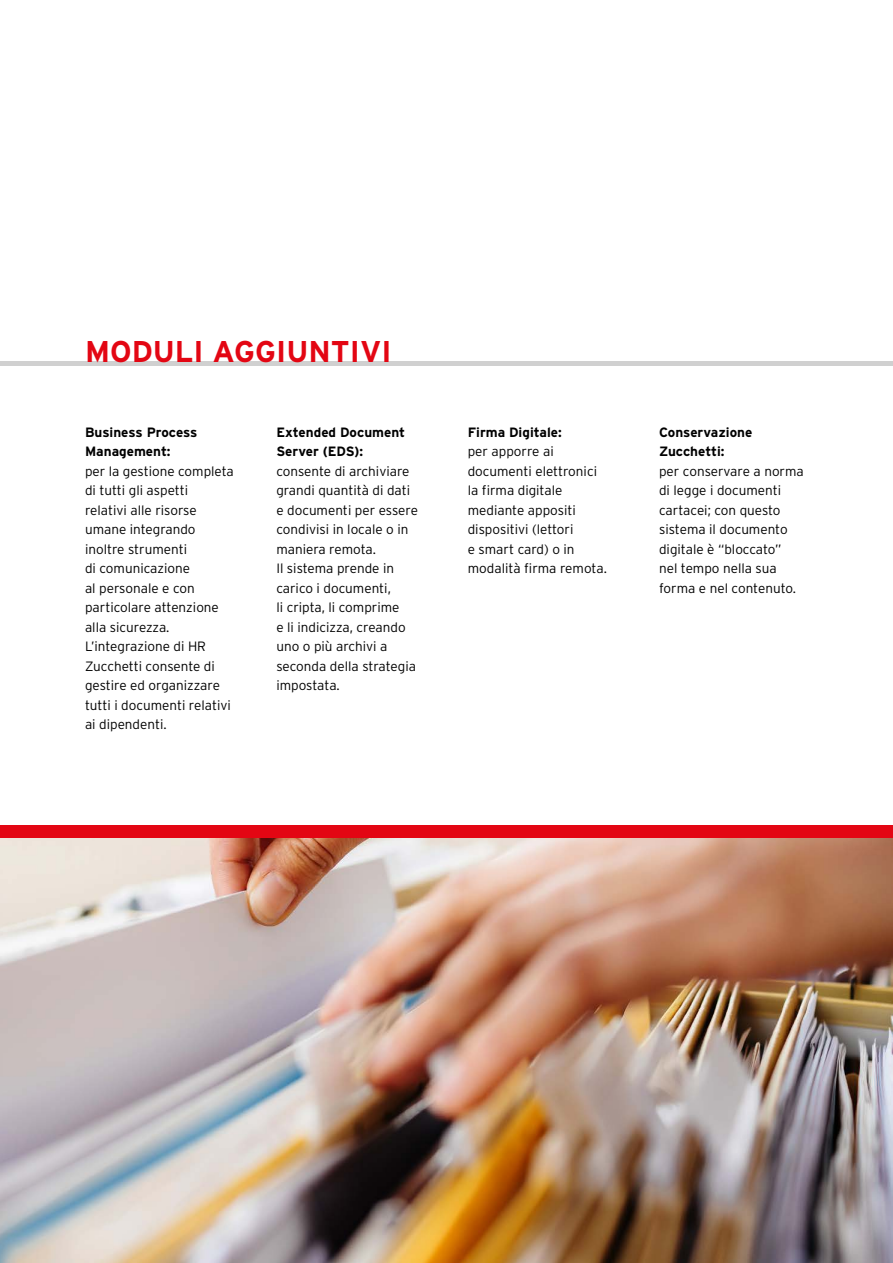
<style>
.page{position:relative;width:893px;height:1263px;background:#fff}
.page>*{position:absolute;margin:0;border:0;box-sizing:border-box;transform-origin:0 0}
.t1{font:700 30px "Interstate";color:#e30613}
.t2{font:300 13.5px/19.5px "Interstate";color:#000}
.t3{font:700 13.5px/19.5px "Interstate";color:#000}
</style>
<div class="page">
<div style="left:0;top:361px;width:893px;height:5px;background:#d0d0d0"></div>
<img style="left:0;top:838px;width:893px;height:425px">
<div style="left:0;top:825px;width:893px;height:13px;background:#e30613"></div>
<h1 class="t1" style="left:85px;top:334px;width:308px">MODULI AGGIUNTIVI</h1>
<p class="t3" style="left:85px;top:422px;width:114px">Business Process<br>Management:</p>
<p class="t2" style="left:85px;top:461px;width:150px">per la gestione completa di tutti gli aspetti<br>relativi alle risorse umane integrando inoltre strumenti<br>di comunicazione<br>al personale e con particolare attenzione alla sicurezza.<br>L’integrazione di HR<br>Zucchetti consente di gestire ed organizzare tutti i documenti relativi ai dipendenti.</p>
<p class="t3" style="left:276px;top:422px;width:130px">Extended Document<br>Server (EDS):</p>
<p class="t2" style="left:276px;top:461px;width:143px">consente di archiviare grandi quantità di dati e documenti per essere condivisi in locale o in maniera remota.<br>Il sistema prende in carico i documenti,<br>li cripta, li comprime<br>e li indicizza, creando uno o più archivi a seconda della strategia impostata.</p>
<p class="t3" style="left:468px;top:422px;width:96px">Firma Digitale:</p>
<p class="t2" style="left:468px;top:441px;width:141px">per apporre ai documenti elettronici la firma digitale mediante appositi dispositivi (lettori<br>e smart card) o in modalità firma remota.</p>
<p class="t3" style="left:659px;top:422px;width:95px">Conservazione<br>Zucchetti:</p>
<p class="t2" style="left:659px;top:461px;width:146px">per conservare a norma di legge i documenti cartacei; con questo sistema il documento digitale è “bloccato”<br>nel tempo nella sua forma e nel contenuto.</p>
</div>
